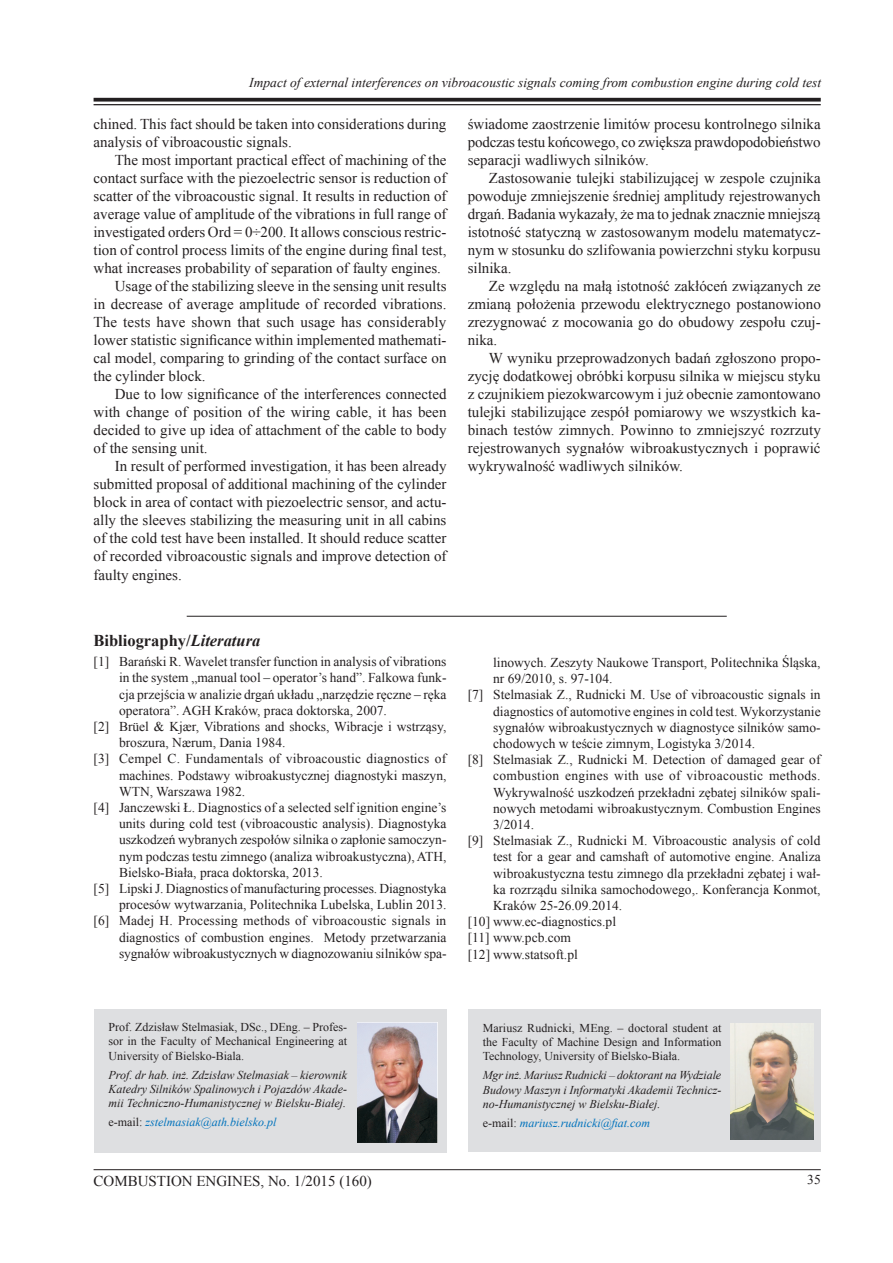
<style>
.page{position:relative;width:893px;height:1263px;background:#fff}
.page>*{position:absolute;margin:0;border:0;box-sizing:border-box;transform-origin:0 0}
.Art-Wstep{font:700 16.5px "Times New Roman";color:#231f20}
.Art-Tekst_GB{font:15px/18px "Times New Roman";color:#231f20;text-align:justify}
.Art-Tekst{font:15px/18px "Times New Roman";color:#231f20;text-align:justify}
.Art-Literat_10{font:13.5px/16.2px "Times New Roman";color:#231f20;text-align:justify}
.Nagl_strony_L{font:italic 13.5px "Times New Roman";color:#231f20}
.Art-Odnosnik-GB{font:italic 12px/14.4px "Times New Roman";color:#231f20;text-align:justify}
.Art-Odnosnik{font:12px/14.4px "Times New Roman";color:#231f20;text-align:justify}
.Art-Odnosnik-2{font:italic 12px "Times New Roman";color:#0072bc}
.s1{font-style:italic}
.s2{font-style:normal;color:#231f20}
</style>
<div class="page">
<hr style="left:94px;top:1169px;width:727px;height:1px;background:#231f20">
<svg style="left:94px;top:98px;width:727px;height:4px;fill:#231f20"></svg>
<hr style="left:94px;top:104px;width:727px;height:1px;background:#231f20">
<div style="left:468px;top:1009px;width:353px;height:143px;background:#dedfe1"></div>
<div style="left:94px;top:1009px;width:352px;height:143px;background:#dedfe1"></div>
<img style="left:358px;top:1022px;width:80px;height:121px">
<img style="left:731px;top:1023px;width:82px;height:117px">
<hr style="left:187px;top:616px;width:540px;height:1px;background:#231f20">
<p class="Nagl_strony_L" style="left:249px;top:73px;width:573px">Impact of external interferences on vibroacoustic signals coming from combustion engine during cold test</p>
<p class="Art-Tekst_GB" style="left:94px;top:115px;width:354px">chined. This fact should be taken into considerations during analysis of vibroacoustic signals.</p>
<p class="Art-Tekst_GB" style="left:94px;top:151px;width:354px;text-indent:21px">The most important practical effect of machining of the contact surface with the piezoelectric sensor is reduction of scatter of the vibroacoustic signal. It results in reduction of average value of amplitude of the vibrations in full range of investigated orders Ord = 0÷200. It allows conscious restric&shy;tion of control process limits of the engine during final test, what increases probability of separation of faulty engines.</p>
<p class="Art-Tekst_GB" style="left:94px;top:277px;width:354px;text-indent:21px">Usage of the stabilizing sleeve in the sensing unit results in decrease of average amplitude of recorded vibrations.<br>The tests have shown that such usage has considerably lower statistic significance within implemented mathemati&shy;cal model, comparing to grinding of the contact surface on the cylinder block.</p>
<p class="Art-Tekst_GB" style="left:94px;top:385px;width:355px;text-indent:21px">Due to low significance of the interferences connected with change of position of the wiring cable, it has been decided to give up idea of attachment of the cable to body of the sensing unit.</p>
<p class="Art-Tekst_GB" style="left:94px;top:457px;width:354px;text-indent:21px">In result of performed investigation, it has been already submitted proposal of additional machining of the cylinder block in area of contact with piezoelectric sensor, and actu&shy;ally the sleeves stabilizing the measuring unit in all cabins of the cold test have been installed. It should reduce scatter of recorded vibroacoustic signals and improve detection of faulty engines.</p>
<p class="Art-Tekst" style="left:468px;top:115px;width:354px">świadome zaostrzenie limitów procesu kontrolnego silnika podczas testu końcowego, co zwiększa prawdopodobieństwo separacji wadliwych silników.</p>
<p class="Art-Tekst" style="left:468px;top:169px;width:354px;text-indent:21px">Zastosowanie tulejki stabilizującej w zespole czujnika powoduje zmniejszenie średniej amplitudy rejestrowanych drgań. Badania wykazały, że ma to jednak znacznie mniejszą istotność statyczną w zastosowanym modelu matematycz&shy;nym w stosunku do szlifowania powierzchni styku korpusu silnika.</p>
<p class="Art-Tekst" style="left:468px;top:277px;width:355px;text-indent:21px">Ze względu na małą istotność zakłóceń związanych ze zmianą położenia przewodu elektrycznego postanowiono zrezygnować z mocowania go do obudowy zespołu czuj&shy;nika.</p>
<p class="Art-Tekst" style="left:468px;top:349px;width:355px;text-indent:21px">W wyniku przeprowadzonych badań zgłoszono propo&shy;zycję dodatkowej obróbki korpusu silnika w miejscu styku z czujnikiem piezokwarcowym i już obecnie zamontowano tulejki stabilizujące zespół pomiarowy we wszystkich ka&shy;binach testów zimnych. Powinno to zmniejszyć rozrzuty rejestrowanych sygnałów wibroakustycznych i poprawić wykrywalność wadliwych silników.</p>
<p class="Art-Wstep" style="left:94px;top:629px;width:168px">Bibliography/<span class="s1">Literatura</span></p>
<p class="Art-Literat_10" style="left:119px;top:653px;width:329px;text-indent:-26px">[1] Barański R. Wavelet transfer function in analysis of vibrations in the system „manual tool – operator’s hand”. Falkowa funk&shy;cja przejścia w analizie drgań układu „narzędzie ręczne – ręka operatora”. AGH Kraków, praca doktorska, 2007.</p>
<p class="Art-Literat_10" style="left:119px;top:718px;width:329px;text-indent:-26px">[2] Brüel &amp; Kjær, Vibrations and shocks, Wibracje i wstrząsy, broszura, Nærum, Dania 1984.</p>
<p class="Art-Literat_10" style="left:119px;top:751px;width:329px;text-indent:-26px">[3] Cempel C. Fundamentals of vibroacoustic diagnostics of machines. Podstawy wibroakustycznej diagnostyki maszyn, WTN, Warszawa 1982.</p>
<p class="Art-Literat_10" style="left:119px;top:799px;width:329px;text-indent:-26px">[4] Janczewski Ł. Diagnostics of a selected self ignition engine’s units during cold test (vibroacoustic analysis). Diagnostyka uszkodzeń wybranych zespołów silnika o zapłonie samoczyn&shy;nym podczas testu zimnego (analiza wibroakustyczna), ATH, Bielsko-Biała, praca doktorska, 2013.</p>
<p class="Art-Literat_10" style="left:94px;top:880px;width:354px;text-align:right">[5] Lipski J. Diagnostics of manufacturing processes. Diagnostyka procesów wytwarzania, Politechnika Lubelska, Lublin 2013.</p>
<p class="Art-Literat_10" style="left:119px;top:913px;width:329px;text-indent:-26px">[6] Madej H. Processing methods of vibroacoustic signals in diagnostics of combustion engines. Metody przetwarzania sygnałów wibroakustycznych w diagnozowaniu silników spa-</p>
<p class="Art-Literat_10" style="left:493px;top:654px;width:329px">linowych. Zeszyty Naukowe Transport, Politechnika Śląska, nr 69/2010, s. 97-104.</p>
<p class="Art-Literat_10" style="left:493px;top:687px;width:329px;text-indent:-26px">[7] Stelmasiak Z., Rudnicki M. Use of vibroacoustic signals in diagnostics of automotive engines in cold test. Wykorzystanie sygnałów wibroakustycznych w diagnostyce silników samo&shy;chodowych w teście zimnym, Logistyka 3/2014.</p>
<p class="Art-Literat_10" style="left:493px;top:751px;width:329px;text-indent:-26px">[8] Stelmasiak Z., Rudnicki M. Detection of damaged gear of combustion engines with use of vibroacoustic methods.<br>Wykrywalność uszkodzeń przekładni zębatej silników spali&shy;nowych metodami wibroakustycznym. Combustion Engines 3/2014.</p>
<p class="Art-Literat_10" style="left:493px;top:832px;width:329px;text-indent:-26px">[9] Stelmasiak Z., Rudnicki M. Vibroacoustic analysis of cold test for a gear and camshaft of automotive engine. Analiza wibroakustyczna testu zimnego dla przekładni zębatej i wał&shy;ka rozrządu silnika samochodowego,. Konferancja Konmot, Kraków 25-26.09.2014.</p>
<p class="Art-Literat_10" style="left:468px;top:913px;width:150px">[10] www.ec-diagnostics.pl</p>
<p class="Art-Literat_10" style="left:468px;top:930px;width:105px">[11] www.pcb.com</p>
<p class="Art-Literat_10" style="left:468px;top:946px;width:112px">[12] www.statsoft.pl</p>
<p class="Art-Odnosnik" style="left:109px;top:1020px;width:240px">Prof. Zdzisław Stelmasiak, DSc., DEng. – Profes&shy;sor in the Faculty of Mechanical Engineering at University of Bielsko-Biala.</p>
<p class="Art-Odnosnik-GB" style="left:109px;top:1067px;width:240px">Prof. dr hab. inż. Zdzisław Stelmasiak – kierownik Katedry Silników Spalinowych i Pojazdów Akade&shy;mii Techniczno-Humanistycznej w Bielsku-Białej.</p>
<p class="Art-Odnosnik-2" style="left:109px;top:1114px;width:170px"><span class="s2">e-mail:</span> zstelmasiak@ath.bielsko.pl</p>
<p class="Art-Odnosnik" style="left:483px;top:1020px;width:240px">Mariusz Rudnicki, MEng. – doctoral student at the Faculty of Machine Design and Information Technology, University of Bielsko-Biała.</p>
<p class="Art-Odnosnik-GB" style="left:483px;top:1068px;width:240px">Mgr inż. Mariusz Rudnicki – doktorant na Wydziale Budowy Maszyn i Informatyki Akademii Technicz&shy;no-Humanistycznej w Bielsku-Białej.</p>
<p class="Art-Odnosnik-2" style="left:483px;top:1114px;width:169px"><span class="s2">e-mail:</span> mariusz.rudnicki@fiat.com</p>
<p class="Art-Tekst_GB" style="left:94px;top:1171px;width:280px">COMBUSTION ENGINES, No. 1/2015 (160)</p>
<p class="Art-Literat_10" style="left:807px;top:1171px;width:15px">35</p>
</div>
